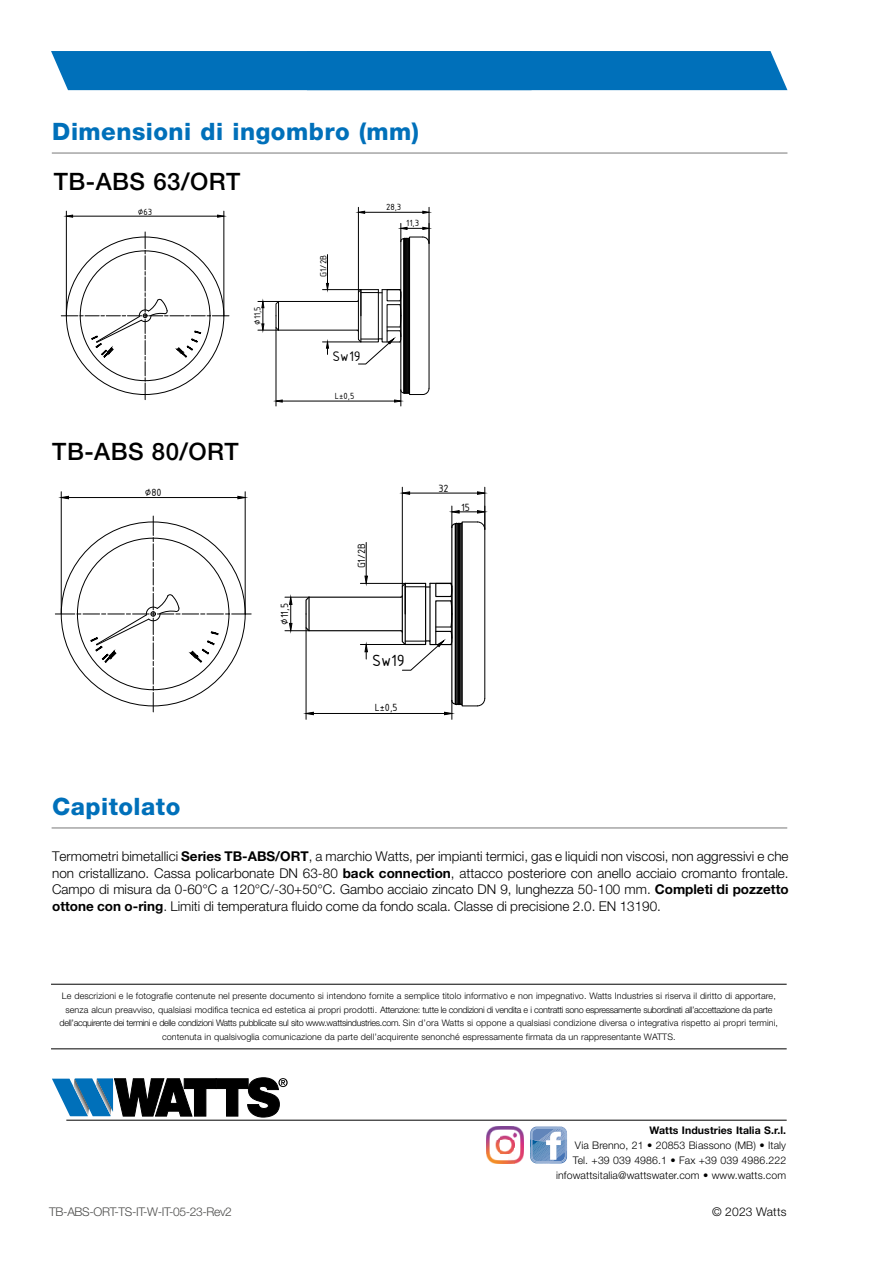
<style>
.page{position:relative;width:893px;height:1263px;background:#fff}
.page>*{position:absolute;margin:0;border:0;box-sizing:border-box;transform-origin:0 0}
.t1{font:800 24px "Helvetica Neue LT Std";letter-spacing:.02em;color:#0070ba}
.t2{font:500 24px "Helvetica Neue LT Std";letter-spacing:.02em;color:#000}
.t3{font:17.55px "ISOCPEUR";color:#000}
.t4{font:15px "ISOCPEUR";color:#000}
.t5{font:300 13.5px/16.5px "Helvetica Neue LT Std";color:#000;text-align:justify}
.t6{font:300 12px "Helvetica Neue LT Std";letter-spacing:-.03em;color:#4a4a49}
.t7{font:300 12px "Helvetica Neue LT Std";letter-spacing:.02em;color:#000}
.t8{font:11.25px "ISOCPEUR";color:#000}
.t9{font:300 10.5px/15px "Helvetica Neue LT Std";letter-spacing:.01em;color:#000;text-align:right}
.t10{font:700 10.5px "Helvetica Neue LT Std";letter-spacing:.01em;color:#000}
.t11{font:9.75px "ISOCPEUR";color:#000}
.t12{font:9.6px "ISOCPEUR";color:#000}
.t13{font:300 9px/13.5px "Helvetica Neue LT Std";letter-spacing:.01em;color:#000;text-align:center}
.s1{font-weight:700}
</style>
<div class="page">
<hr style="left:66px;top:1120px;width:721px;height:1px;background:#000">
<svg style="left:52px;top:1078px;width:236px;height:39px"></svg>
<hr style="left:51px;top:984px;width:736px;height:1px;background:#000">
<hr style="left:51px;top:1048px;width:736px;height:1px;background:#000">
<div style="left:51px;top:51px;width:736px;height:39px;background:#0070ba"></div>
<svg style="left:530px;top:1126px;width:37px;height:37px"></svg>
<img style="left:487px;top:1126px;width:28px;height:28px">
<img style="left:515px;top:1126px;width:9px;height:37px">
<img style="left:487px;top:1154px;width:21px;height:9px">
<svg style="left:508px;top:1159px;width:7px;height:4px"></svg>
<hr style="left:52px;top:827px;width:735px;height:1px;background:#797979">
<hr style="left:52px;top:153px;width:735px;height:1px;background:#797979">
<hr style="left:400px;top:242px;width:1px;height:148px;background:#000">
<hr style="left:403px;top:239px;width:1px;height:154px;background:#000">
<hr style="left:408px;top:238px;width:1px;height:155px;background:#000">
<hr style="left:407px;top:238px;width:1px;height:155px;background:#000">
<hr style="left:406px;top:238px;width:1px;height:155px;background:#000">
<hr style="left:405px;top:238px;width:1px;height:155px;background:#000">
<hr style="left:404px;top:238px;width:1px;height:155px;background:#000">
<hr style="left:276px;top:328px;width:1px;height:78px;background:#000">
<hr style="left:282px;top:401px;width:113px;height:1px;background:#000">
<svg style="left:275px;top:399px;width:8px;height:4px"></svg>
<svg style="left:394px;top:389px;width:15px;height:17px"></svg>
<svg style="left:61px;top:232px;width:168px;height:168px"></svg>
<hr style="left:223px;top:211px;width:1px;height:105px;background:#000">
<hr style="left:66px;top:211px;width:1px;height:105px;background:#000">
<hr style="left:73px;top:216px;width:145px;height:1px;background:#000">
<svg style="left:217px;top:214px;width:8px;height:4px"></svg>
<svg style="left:66px;top:214px;width:7px;height:4px"></svg>
<hr style="left:429px;top:207px;width:1px;height:36px;background:#000">
<hr style="left:358px;top:207px;width:1px;height:85px;background:#000">
<hr style="left:365px;top:212px;width:58px;height:1px;background:#000">
<svg style="left:422px;top:210px;width:8px;height:4px"></svg>
<svg style="left:358px;top:210px;width:7px;height:4px"></svg>
<svg style="left:400px;top:223px;width:30px;height:21px"></svg>
<hr style="left:429px;top:243px;width:1px;height:145px;background:#000">
<svg style="left:423px;top:388px;width:7px;height:7px"></svg>
<div style="left:409px;top:237px;width:14px;height:158px;border:1px solid #000"></div>
<svg style="left:258px;top:255px;width:144px;height:110px"></svg>
<hr style="left:451px;top:527px;width:1px;height:173px;background:#000">
<hr style="left:455px;top:524px;width:1px;height:180px;background:#000">
<hr style="left:461px;top:524px;width:1px;height:180px;background:#000">
<hr style="left:460px;top:524px;width:1px;height:180px;background:#000">
<hr style="left:459px;top:524px;width:1px;height:180px;background:#000">
<hr style="left:458px;top:524px;width:1px;height:180px;background:#000">
<hr style="left:457px;top:524px;width:1px;height:180px;background:#000">
<hr style="left:456px;top:524px;width:1px;height:180px;background:#000">
<hr style="left:306px;top:628px;width:1px;height:91px;background:#000">
<hr style="left:313px;top:713px;width:132px;height:1px;background:#000">
<svg style="left:305px;top:711px;width:9px;height:4px"></svg>
<svg style="left:444px;top:699px;width:19px;height:20px"></svg>
<svg style="left:55px;top:516px;width:196px;height:196px"></svg>
<hr style="left:245px;top:492px;width:1px;height:122px;background:#000">
<hr style="left:61px;top:492px;width:1px;height:122px;background:#000">
<hr style="left:69px;top:497px;width:169px;height:1px;background:#000">
<svg style="left:237px;top:496px;width:9px;height:3px"></svg>
<svg style="left:60px;top:496px;width:9px;height:3px"></svg>
<hr style="left:484px;top:487px;width:1px;height:42px;background:#000">
<hr style="left:402px;top:487px;width:1px;height:99px;background:#000">
<hr style="left:410px;top:493px;width:67px;height:1px;background:#000">
<svg style="left:477px;top:491px;width:9px;height:4px"></svg>
<svg style="left:402px;top:491px;width:8px;height:4px"></svg>
<svg style="left:451px;top:506px;width:35px;height:24px"></svg>
<hr style="left:484px;top:529px;width:1px;height:170px;background:#000">
<svg style="left:477px;top:698px;width:9px;height:9px"></svg>
<div style="left:462px;top:522px;width:16px;height:184px;border:1px solid #000"></div>
<hr style="left:366px;top:542px;width:1px;height:34px;background:#000">
<svg style="left:285px;top:575px;width:168px;height:96px"></svg>
<h1 class="t1" style="left:52px;top:118px;width:368px">Dimensioni di ingombro (mm)</h1>
<h1 class="t2" style="left:54px;top:167px;width:188px">TB-ABS 63/ORT</h1>
<p class="t11" style="left:138px;top:206px;width:16px">∅63</p>
<p class="t11" style="left:251px;top:325px;width:20px;rotate:-90deg">∅11,5</p>
<h1 class="t2" style="left:52px;top:437px;width:188px">TB-ABS 80/ORT</h1>
<p class="t8" style="left:145px;top:485px;width:18px">∅80</p>
<p class="t11" style="left:138px;top:490px;width:16px">∅80</p>
<p class="t8" style="left:277px;top:625px;width:23px;rotate:-90deg">∅11,5</p>
<p class="t11" style="left:317px;top:277px;width:23px;rotate:-90deg">G1/2B</p>
<p class="t11" style="left:386px;top:201px;width:17px">28,3</p>
<p class="t11" style="left:406px;top:217px;width:14px">11,3</p>
<h3 class="t4" style="left:332px;top:346px;width:30px">Sw19</h3>
<p class="t12" style="left:335px;top:389px;width:21px">L±0,5</p>
<p class="t8" style="left:354px;top:568px;width:27px;rotate:-90deg">G1/2B</p>
<p class="t8" style="left:438px;top:481px;width:12px">32</p>
<p class="t8" style="left:461px;top:500px;width:10px">15</p>
<h2 class="t3" style="left:372px;top:649px;width:34px">Sw19</h2>
<p class="t8" style="left:375px;top:700px;width:24px">L±0,5</p>
<h1 class="t1" style="left:52px;top:792px;width:130px">Capitolato</h1>
<p class="t5" style="left:52px;top:848px;width:738px">Termometri bimetallici <span class="s1">Series TB-ABS/ORT</span>, a marchio Watts, per impianti termici, gas e liquidi non viscosi, non aggressivi e che non cristallizano. Cassa policarbonate DN 63-80 <span class="s1">back connection</span>, attacco posteriore con anello acciaio cromanto frontale.<br>Campo di misura da 0-60°C a 120°C/-30+50°C. Gambo acciaio zincato DN 9, lunghezza 50-100 mm. <span class="s1">Completi di pozzetto ottone con o-ring</span>. Limiti di temperatura fluido come da fondo scala. Classe di precisione 2.0. EN 13190.</p>
<p class="t13" style="left:60px;top:989px;width:720px">Le descrizioni e le fotografie contenute nel presente documento si intendono fornite a semplice titolo informativo e non impegnativo. Watts Industries si riserva il diritto di apportare, senza alcun preavviso, qualsiasi modifica tecnica ed estetica ai propri prodotti. Attenzione: tutte le condizioni di vendita e i contratti sono espressamente subordinati all’accettazione da parte dell’acquirente dei termini e delle condizioni Watts pubblicate sul sito www.wattsindustries.com. Sin d’ora Watts si oppone a qualsiasi condizione diversa o integrativa rispetto ai propri termini, contenuta in qualsivoglia comunicazione da parte dell’acquirente senonché espressamente firmata da un rappresentante WATTS.</p>
<h3 class="t6" style="left:49px;top:1204px;width:184px">TB-ABS-ORT-TS-IT-W-IT-05-23-Rev2</h3>
<p class="t10" style="left:649px;top:1124px;width:138px">Watts Industries Italia S.r.l.</p>
<p class="t9" style="left:556px;top:1137px;width:231px">Via Brenno, 21 • 20853 Biassono (MB) • Italy<br>Tel. +39 039 4986.1 • Fax +39 039 4986.222 infowattsitalia@wattswater.com • www.watts.com</p>
<h3 class="t7" style="left:712px;top:1204px;width:76px">© 2023 Watts</h3>
</div>
